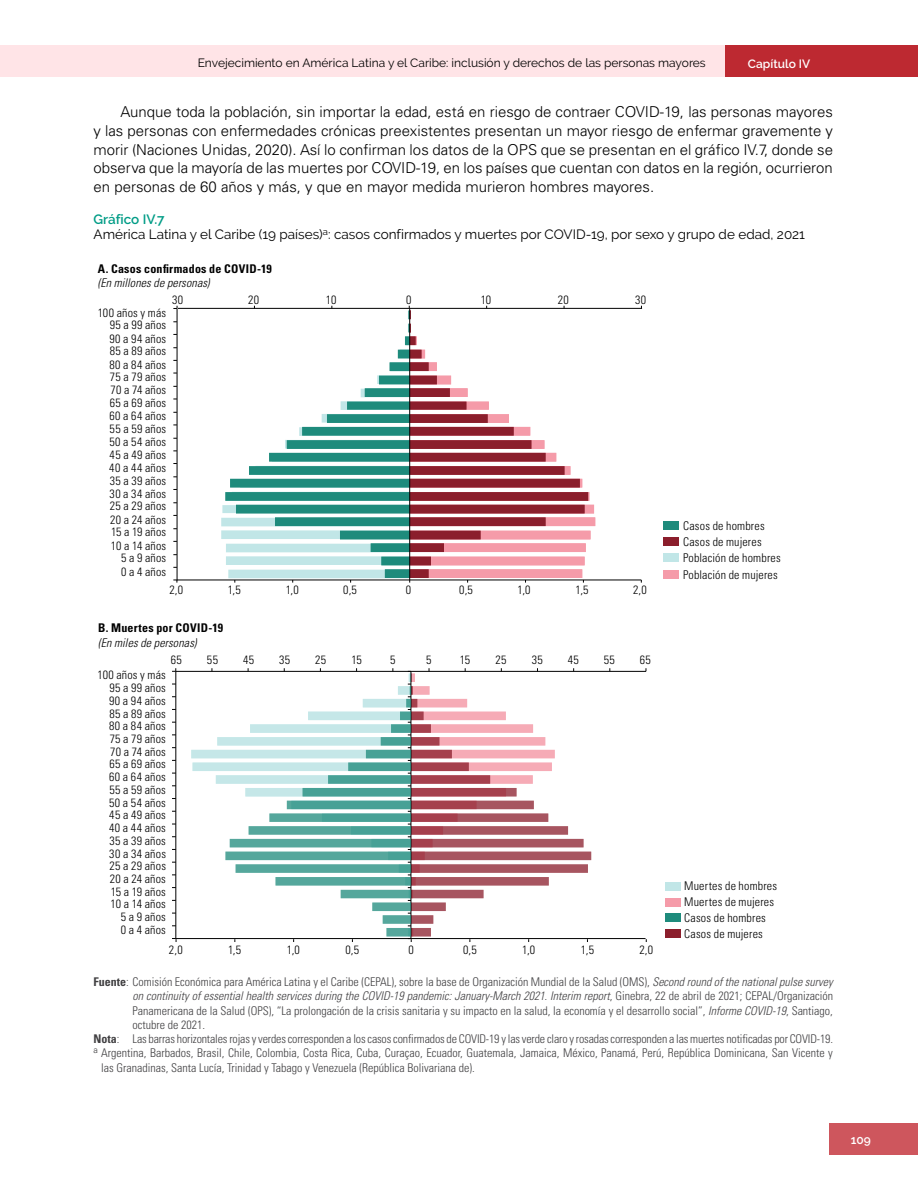
<style>
.page{position:relative;width:918px;height:1188px;background:#fff}
.page>*{position:absolute;margin:0;border:0;box-sizing:border-box;transform-origin:0 0}
.t1{font:300 15px/18.8px "Univers LT Std";color:#000;text-align:justify}
.t2{font:13.5px/15px "Raleway";color:#000}
.t3{font:300 condensed 12px "Univers LT Std";color:#414042}
.t4{font:300 condensed 12px/15.9px "Univers LT Std";letter-spacing:.015em;color:#000}
.t5{font:italic 300 condensed 12px "Univers LT Std";color:#414042}
.t6{font:12px "Raleway";color:#000}
.t7{font:700 condensed 12px "Univers LT Std";letter-spacing:.02em;color:#000}
.t8{font:italic 300 condensed 12px "Univers LT Std";letter-spacing:.01em;color:#000}
.t9{font:600 12px "Raleway";color:#fff}
.s1{font-weight:600;color:#009c86}
.s2{font-weight:700}
.s3{font-style:italic}
.s4{font-style:normal}
</style>
<div class="page">
<div style="left:724px;top:45px;width:194px;height:32px;background:#bd2931"></div>
<div style="left:0;top:45px;width:724px;height:32px;background:#ffe4e7"></div>
<div style="left:829px;top:1123px;width:89px;height:32px;background:#ce565d"></div>
<svg style="left:410px;top:310px;width:178px;height:268px"></svg>
<svg style="left:225px;top:310px;width:184px;height:268px"></svg>
<hr style="left:177px;top:580px;width:464px;height:1px;background:#000">
<hr style="left:409px;top:308px;width:1px;height:272px;background:#000">
<div style="left:664px;top:554px;width:15px;height:8px;background:#c1e6e7"></div>
<div style="left:664px;top:570px;width:15px;height:9px;background:#f59ba9"></div>
<div style="left:664px;top:521px;width:15px;height:8px;background:#1e8b7c"></div>
<div style="left:664px;top:537px;width:15px;height:9px;background:#8b1e2c"></div>
<hr style="left:178px;top:308px;width:464px;height:1px;background:#000">
<hr style="left:177px;top:309px;width:1px;height:271px;background:#000">
<svg style="left:555px;top:826px;width:36px;height:47px"></svg>
<div style="left:665px;top:882px;width:15px;height:8px;background:#c1e6e7"></div>
<div style="left:665px;top:898px;width:15px;height:8px;background:#f59ba9"></div>
<div style="left:665px;top:914px;width:15px;height:8px;background:#1e8b7c"></div>
<div style="left:665px;top:930px;width:15px;height:8px;background:#8b1e2c"></div>
<svg style="left:191px;top:737px;width:34px;height:47px"></svg>
<hr style="left:176px;top:671px;width:470px;height:1px;background:#000">
<hr style="left:175px;top:938px;width:471px;height:1px;background:#000">
<svg style="left:408px;top:668px;width:147px;height:274px"></svg>
<hr style="left:175px;top:671px;width:1px;height:268px;background:#000">
<svg style="left:225px;top:673px;width:186px;height:263px"></svg>
<p class="t6" style="left:198px;top:56px;width:510px">Envejecimiento en América Latina y el Caribe: inclusión y derechos de las personas mayores</p>
<p class="t1" style="left:94px;top:102px;width:741px;text-indent:27px">Aunque toda la población, sin importar la edad, está en riesgo de contraer COVID-19, las personas mayores y las personas con enfermedades crónicas preexistentes presentan un mayor riesgo de enfermar gravemente y morir (Naciones Unidas, 2020). Así lo confirman los datos de la OPS que se presentan en el gráfico IV.7, donde se observa que la mayoría de las muertes por COVID-19, en los países que cuentan con datos en la región, ocurrieron en personas de 60 años y más, y que en mayor medida murieron hombres mayores.</p>
<p class="t2" style="left:94px;top:212px;width:713px"><span class="s1">Gráfico IV.7<br></span>América Latina y el Caribe (19 países)<sup>a</sup>: casos confirmados y muertes por COVID-19, por sexo y grupo de edad, 2021</p>
<p class="t9" style="left:748px;top:57px;width:64px">Capítulo IV</p>
<p class="t7" style="left:98px;top:261px;width:175px">A. Casos confirmados de COVID-19</p>
<p class="t8" style="left:98px;top:276px;width:113px">(En millones de personas)</p>
<p class="t4" style="left:172px;top:292px;width:13px">30</p>
<p class="t4" style="left:248px;top:292px;width:13px">20</p>
<p class="t4" style="left:326px;top:292px;width:12px">10</p>
<p class="t4" style="left:406px;top:292px;width:7px">0</p>
<p class="t4" style="left:481px;top:292px;width:12px">10</p>
<p class="t4" style="left:558px;top:292px;width:13px">20</p>
<p class="t4" style="left:635px;top:292px;width:13px">30</p>
<p class="t4" style="left:98px;top:305px;width:70px">100 años y más</p>
<p class="t4" style="left:110px;top:317px;width:58px">95 a 99 años</p>
<p class="t4" style="left:110px;top:331px;width:58px">90 a 94 años</p>
<p class="t4" style="left:110px;top:343px;width:58px">85 a 89 años</p>
<p class="t4" style="left:110px;top:357px;width:58px">80 a 84 años</p>
<p class="t4" style="left:110px;top:369px;width:58px">75 a 79 años</p>
<p class="t4" style="left:111px;top:382px;width:57px">70 a 74 años</p>
<p class="t4" style="left:110px;top:395px;width:58px">65 a 69 años</p>
<p class="t4" style="left:110px;top:408px;width:58px">60 a 64 años</p>
<p class="t4" style="left:110px;top:421px;width:58px">55 a 59 años</p>
<p class="t4" style="left:109px;top:434px;width:58px">50 a 54 años</p>
<p class="t4" style="left:110px;top:447px;width:58px">45 a 49 años</p>
<p class="t4" style="left:109px;top:460px;width:58px">40 a 44 años</p>
<p class="t4" style="left:110px;top:473px;width:58px">35 a 39 años</p>
<p class="t4" style="left:110px;top:486px;width:58px">30 a 34 años</p>
<p class="t4" style="left:110px;top:498px;width:58px">25 a 29 años</p>
<p class="t4" style="left:110px;top:512px;width:58px">20 a 24 años</p>
<p class="t4" style="left:111px;top:524px;width:57px">15 a 19 años</p>
<p class="t4" style="left:111px;top:538px;width:57px">10 a 14 años</p>
<p class="t4" style="left:121px;top:550px;width:47px">5 a 9 años</p>
<p class="t4" style="left:121px;top:563px;width:47px">0 a 4 años</p>
<p class="t4" style="left:169px;top:581px;width:15px">2,0</p>
<p class="t4" style="left:228px;top:581px;width:15px">1,5</p>
<p class="t4" style="left:286px;top:581px;width:15px">1,0</p>
<p class="t4" style="left:343px;top:581px;width:15px">0,5</p>
<p class="t4" style="left:406px;top:581px;width:7px">0</p>
<p class="t4" style="left:459px;top:581px;width:15px">0,5</p>
<p class="t4" style="left:518px;top:581px;width:15px">1,0</p>
<p class="t4" style="left:576px;top:581px;width:15px">1,5</p>
<p class="t4" style="left:633px;top:581px;width:15px">2,0</p>
<p class="t7" style="left:98px;top:621px;width:126px">B. Muertes por COVID-19</p>
<p class="t8" style="left:98px;top:635px;width:100px">(En miles de personas)</p>
<p class="t4" style="left:171px;top:652px;width:13px">65</p>
<p class="t4" style="left:207px;top:652px;width:13px">55</p>
<p class="t4" style="left:243px;top:652px;width:13px">45</p>
<p class="t4" style="left:279px;top:652px;width:12px">35</p>
<p class="t4" style="left:315px;top:652px;width:12px">25</p>
<p class="t4" style="left:352px;top:652px;width:12px">15</p>
<p class="t4" style="left:390px;top:652px;width:7px">5</p>
<p class="t4" style="left:426px;top:652px;width:7px">5</p>
<p class="t4" style="left:460px;top:652px;width:12px">15</p>
<p class="t4" style="left:496px;top:652px;width:12px">25</p>
<p class="t4" style="left:532px;top:652px;width:12px">35</p>
<p class="t4" style="left:568px;top:652px;width:13px">45</p>
<p class="t4" style="left:604px;top:652px;width:13px">55</p>
<p class="t4" style="left:640px;top:652px;width:13px">65</p>
<p class="t4" style="left:98px;top:667px;width:70px">100 años y más</p>
<p class="t4" style="left:109px;top:680px;width:58px">95 a 99 años</p>
<p class="t4" style="left:109px;top:693px;width:58px">90 a 94 años</p>
<p class="t4" style="left:109px;top:705px;width:58px">85 a 89 años</p>
<p class="t4" style="left:109px;top:718px;width:58px">80 a 84 años</p>
<p class="t4" style="left:110px;top:731px;width:58px">75 a 79 años</p>
<p class="t4" style="left:110px;top:744px;width:57px">70 a 74 años</p>
<p class="t4" style="left:109px;top:756px;width:58px">65 a 69 años</p>
<p class="t4" style="left:109px;top:769px;width:58px">60 a 64 años</p>
<p class="t4" style="left:109px;top:782px;width:58px">55 a 59 años</p>
<p class="t4" style="left:109px;top:794px;width:58px">50 a 54 años</p>
<p class="t4" style="left:109px;top:807px;width:58px">45 a 49 años</p>
<p class="t4" style="left:109px;top:820px;width:58px">40 a 44 años</p>
<p class="t4" style="left:109px;top:833px;width:58px">35 a 39 años</p>
<p class="t4" style="left:109px;top:845px;width:58px">30 a 34 años</p>
<p class="t4" style="left:110px;top:858px;width:58px">25 a 29 años</p>
<p class="t4" style="left:110px;top:871px;width:58px">20 a 24 años</p>
<p class="t4" style="left:111px;top:884px;width:57px">15 a 19 años</p>
<p class="t4" style="left:111px;top:896px;width:57px">10 a 14 años</p>
<p class="t4" style="left:121px;top:909px;width:47px">5 a 9 años</p>
<p class="t4" style="left:121px;top:922px;width:47px">0 a 4 años</p>
<p class="t4" style="left:683px;top:517px;width:83px;line-height:16.4px">Casos de hombres<br>Casos de mujeres</p>
<p class="t4" style="left:683px;top:550px;width:99px;line-height:16.4px">Población de hombres<br>Población de mujeres</p>
<p class="t4" style="left:684px;top:878px;width:94px">Muertes de hombres<br>Muertes de mujeres<br>Casos de hombres<br>Casos de mujeres</p>
<p class="t4" style="left:169px;top:942px;width:15px">2,0</p>
<p class="t4" style="left:228px;top:942px;width:15px">1,5</p>
<p class="t4" style="left:287px;top:942px;width:15px">1,0</p>
<p class="t4" style="left:345px;top:942px;width:15px">0,5</p>
<p class="t4" style="left:408px;top:942px;width:7px">0</p>
<p class="t4" style="left:463px;top:942px;width:15px">0,5</p>
<p class="t4" style="left:522px;top:942px;width:15px">1,0</p>
<p class="t4" style="left:581px;top:942px;width:15px">1,5</p>
<p class="t4" style="left:639px;top:942px;width:15px">2,0</p>
<p class="t3" style="left:94px;top:975px;width:741px"><span class="s2">Fuente</span>: Comisión Económica para América Latina y el Caribe (CEPAL), sobre la base de Organización Mundial de la Salud (OMS), <span class="s3">Second round of the national pulse survey</span></p>
<p class="t5" style="left:133px;top:989px;width:702px">on continuity of essential health services during the COVID-19 pandemic: January-March 2021. Interim report<span class="s4">, Ginebra, 22 de abril de 2021; CEPAL/Organización</span></p>
<p class="t3" style="left:133px;top:1003px;width:702px">Panamericana de la Salud (OPS), “La prolongación de la crisis sanitaria y su impacto en la salud, la economía y el desarrollo social”, <span class="s3">Informe COVID-19</span>, Santiago,</p>
<p class="t3" style="left:133px;top:1017px;width:74px">octubre de 2021.</p>
<p class="t3" style="left:94px;top:1032px;width:741px"><span class="s2">Nota</span>: Las barras horizontales rojas y verdes corresponden a los casos confirmados de COVID-19 y las verde claro y rosadas corresponden a las muertes notificadas por COVID-19.</p>
<p class="t3" style="left:94px;top:1046px;width:741px"><sup>a</sup> Argentina, Barbados, Brasil, Chile, Colombia, Costa Rica, Cuba, Curaçao, Ecuador, Guatemala, Jamaica, México, Panamá, Perú, República Dominicana, San Vicente y</p>
<p class="t3" style="left:101px;top:1060px;width:375px">las Granadinas, Santa Lucía, Trinidad y Tabago y Venezuela (República Bolivariana de).</p>
<p class="t9" style="left:851px;top:1132px;width:22px">109</p>
</div>
